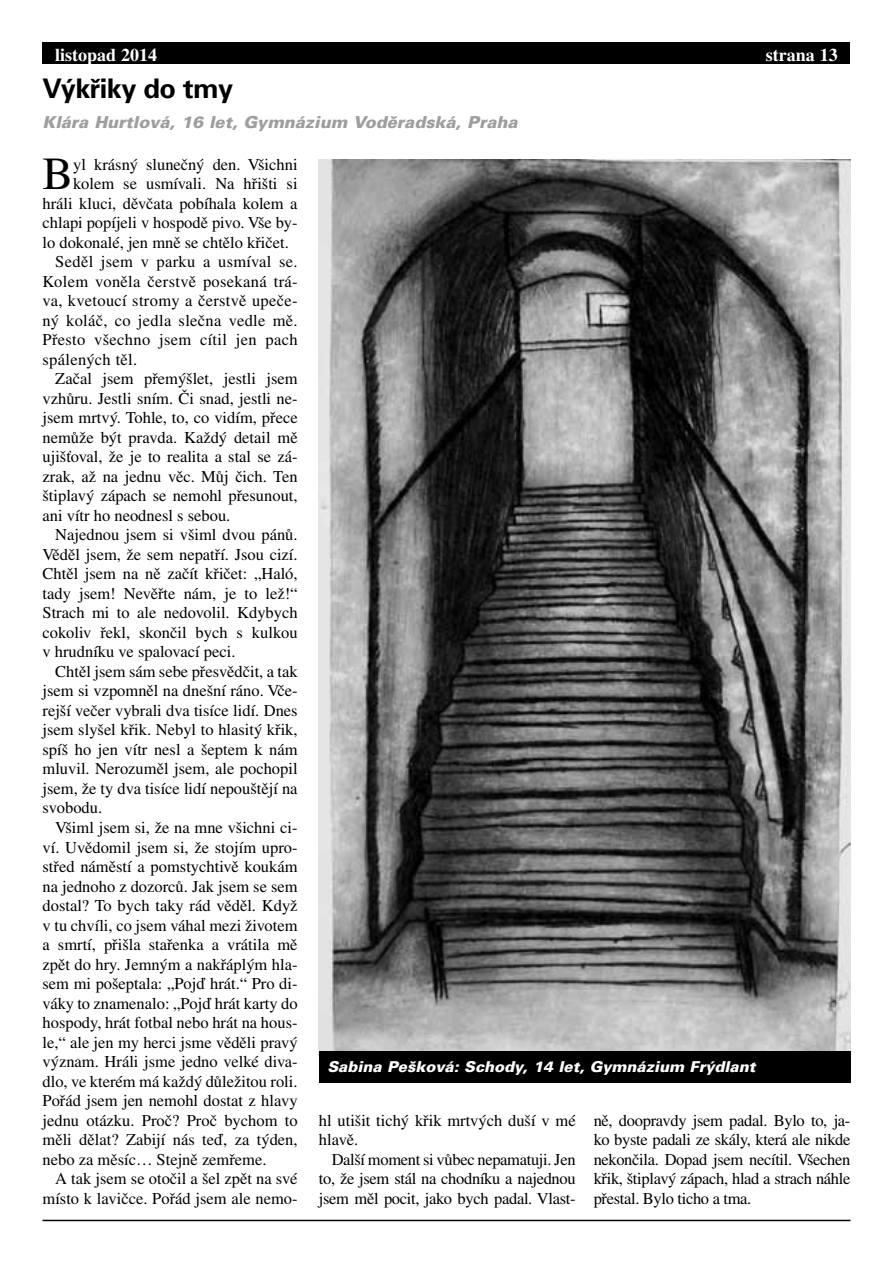
<style>
.page{position:relative;width:893px;height:1263px;background:#fff}
.page>*{position:absolute;margin:0;border:0;box-sizing:border-box;transform-origin:0 0}
.t1{font:45.9px "Times LT Std";color:#000}
.t2{font:700 27px "Univers CE";letter-spacing:-.02em;color:#000}
.t3{font:700 18px "Times LT Std";color:#fff}
.t4{font:16.5px/19.5px "Times LT Std";color:#000;text-align:justify}
.t5{font:16.5px "Times LT Std";letter-spacing:.02em;color:#000}
.t6{font:italic 900 16.5px "Univers CE";color:#9c9e9f}
.t7{font:italic 900 15px "Univers CE";color:#fff}
</style>
<div class="page">
<hr style="left:43px;top:1220px;width:807px;height:1px;background:#000">
<div style="left:43px;top:43px;width:807px;height:21px;background:#000"></div>
<img style="left:319px;top:159px;width:531px;height:892px">
<div style="left:319px;top:1051px;width:531px;height:31px;background:#000"></div>
<p class="t3" style="left:55px;top:44px;width:103px">listopad 2014</p>
<p class="t3" style="left:766px;top:44px;width:73px">strana 13</p>
<h2 class="t2" style="left:43px;top:74px;width:192px">Výkřiky do tmy</h2>
<p class="t6" style="left:43px;top:113px;width:477px">Klára Hurtlová, 16 let, Gymnázium Voděradská, Praha</p>
<h1 class="t1" style="left:43px;top:148px;width:32px">B</h1>
<p class="t4" style="left:73px;top:154px;width:226px">yl krásný slunečný den. Všichni</p>
<p class="t4" style="left:73px;top:174px;width:226px">kolem se usmívali. Na hřišti si</p>
<p class="t4" style="left:43px;top:193px;width:257px">hráli kluci, děvčata pobíhala kolem a</p>
<p class="t4" style="left:43px;top:213px;width:257px">chlapi popíjeli v hospodě pivo. Vše by-</p>
<p class="t4" style="left:43px;top:232px;width:248px">lo dokonalé, jen mně se chtělo křičet.</p>
<p class="t5" style="left:55px;top:252px;width:244px">Seděl jsem v parku a usmíval se.</p>
<p class="t5" style="left:43px;top:272px;width:257px">Kolem voněla čerstvě posekaná trá-</p>
<p class="t5" style="left:43px;top:291px;width:257px">va, kvetoucí stromy a čerstvě upeče-</p>
<p class="t5" style="left:43px;top:311px;width:257px">ný koláč, co jedla slečna vedle mě.</p>
<p class="t5" style="left:43px;top:330px;width:257px">Přesto všechno jsem cítil jen pach</p>
<p class="t5" style="left:43px;top:350px;width:96px">spálených těl.</p>
<p class="t4" style="left:55px;top:369px;width:244px">Začal jsem přemýšlet, jestli jsem</p>
<p class="t4" style="left:43px;top:388px;width:257px">vzhůru. Jestli sním. Či snad, jestli ne-</p>
<p class="t4" style="left:43px;top:408px;width:257px">jsem mrtvý. Tohle, to, co vidím, přece</p>
<p class="t4" style="left:43px;top:427px;width:257px">nemůže být pravda. Každý detail mě</p>
<p class="t4" style="left:43px;top:447px;width:257px">ujišťoval, že je to realita a stal se zá-</p>
<p class="t4" style="left:43px;top:466px;width:257px">zrak, až na jednu věc. Můj čich. Ten</p>
<p class="t4" style="left:43px;top:486px;width:257px">štiplavý zápach se nemohl přesunout,</p>
<p class="t4" style="left:43px;top:505px;width:189px">ani vítr ho neodnesl s sebou.</p>
<p class="t4" style="left:55px;top:525px;width:244px">Najednou jsem si všiml dvou pánů.</p>
<p class="t4" style="left:43px;top:544px;width:257px">Věděl jsem, že sem nepatří. Jsou cizí.</p>
<p class="t4" style="left:43px;top:564px;width:257px">Chtěl jsem na ně začít křičet: „Haló,</p>
<p class="t4" style="left:43px;top:583px;width:257px">tady jsem! Nevěřte nám, je to lež!“</p>
<p class="t4" style="left:43px;top:603px;width:257px">Strach mi to ale nedovolil. Kdybych</p>
<p class="t4" style="left:43px;top:622px;width:257px">cokoliv řekl, skončil bych s kulkou</p>
<p class="t4" style="left:43px;top:642px;width:194px">v hrudníku ve spalovací peci.</p>
<p class="t4" style="left:55px;top:662px;width:244px">Chtěl jsem sám sebe přesvědčit, a tak</p>
<p class="t4" style="left:43px;top:681px;width:257px">jsem si vzpomněl na dnešní ráno. Vče-</p>
<p class="t4" style="left:43px;top:701px;width:257px">rejší večer vybrali dva tisíce lidí. Dnes</p>
<p class="t4" style="left:43px;top:720px;width:257px">jsem slyšel křik. Nebyl to hlasitý křik,</p>
<p class="t4" style="left:43px;top:740px;width:257px">spíš ho jen vítr nesl a šeptem k nám</p>
<p class="t4" style="left:43px;top:759px;width:257px">mluvil. Nerozuměl jsem, ale pochopil</p>
<p class="t4" style="left:43px;top:779px;width:257px">jsem, že ty dva tisíce lidí nepouštějí na</p>
<p class="t4" style="left:43px;top:798px;width:61px">svobodu.</p>
<p class="t4" style="left:55px;top:818px;width:244px">Všiml jsem si, že na mne všichni ci-</p>
<p class="t4" style="left:43px;top:837px;width:257px">ví. Uvědomil jsem si, že stojím upro-</p>
<p class="t4" style="left:43px;top:857px;width:257px">střed náměstí a pomstychtivě koukám</p>
<p class="t4" style="left:43px;top:876px;width:257px">na jednoho z dozorců. Jak jsem se sem</p>
<p class="t4" style="left:43px;top:896px;width:257px">dostal? To bych taky rád věděl. Když</p>
<p class="t4" style="left:43px;top:915px;width:257px">v tu chvíli, co jsem váhal mezi životem</p>
<p class="t4" style="left:43px;top:935px;width:257px">a smrtí, přišla stařenka a vrátila mě</p>
<p class="t4" style="left:43px;top:954px;width:257px">zpět do hry. Jemným a nakřáplým hla-</p>
<p class="t4" style="left:43px;top:974px;width:257px">sem mi pošeptala: „Pojď hrát.“ Pro di-</p>
<p class="t4" style="left:43px;top:993px;width:257px">váky to znamenalo: „Pojď hrát karty do</p>
<p class="t4" style="left:43px;top:1013px;width:257px">hospody, hrát fotbal nebo hrát na hous-</p>
<p class="t4" style="left:43px;top:1032px;width:257px">le,“ ale jen my herci jsme věděli pravý</p>
<p class="t4" style="left:43px;top:1052px;width:257px">význam. Hráli jsme jedno velké diva-</p>
<p class="t4" style="left:43px;top:1071px;width:257px">dlo, ve kterém má každý důležitou roli.</p>
<p class="t4" style="left:43px;top:1091px;width:257px">Pořád jsem jen nemohl dostat z hlavy</p>
<p class="t4" style="left:43px;top:1110px;width:257px">jednu otázku. Proč? Proč bychom to</p>
<p class="t4" style="left:43px;top:1130px;width:257px">měli dělat? Zabijí nás teď, za týden,</p>
<p class="t4" style="left:43px;top:1149px;width:226px">nebo za měsíc… Stejně zemřeme.</p>
<p class="t4" style="left:55px;top:1169px;width:244px">A tak jsem se otočil a šel zpět na své</p>
<p class="t4" style="left:43px;top:1188px;width:257px">místo k lavičce. Pořád jsem ale nemo-</p>
<p class="t7" style="left:327px;top:1058px;width:429px">Sabina Pešková: Schody, 14 let, Gymnázium Frýdlant</p>
<p class="t4" style="left:319px;top:1110px;width:258px">hl utišit tichý křik mrtvých duší v mé hlavě.</p>
<p class="t4" style="left:319px;top:1149px;width:258px;text-indent:13px">Další moment si vůbec nepamatuji. Jen to, že jsem stál na chodníku a najednou jsem měl pocit, jako bych padal. Vlast-</p>
<p class="t4" style="left:594px;top:1110px;width:258px">ně, doopravdy jsem padal. Bylo to, ja&shy;ko byste padali ze skály, která ale nikde nekončila. Dopad jsem necítil. Všechen křik, štiplavý zápach, hlad a strach náhle přestal. Bylo ticho a tma.</p>
</div>
